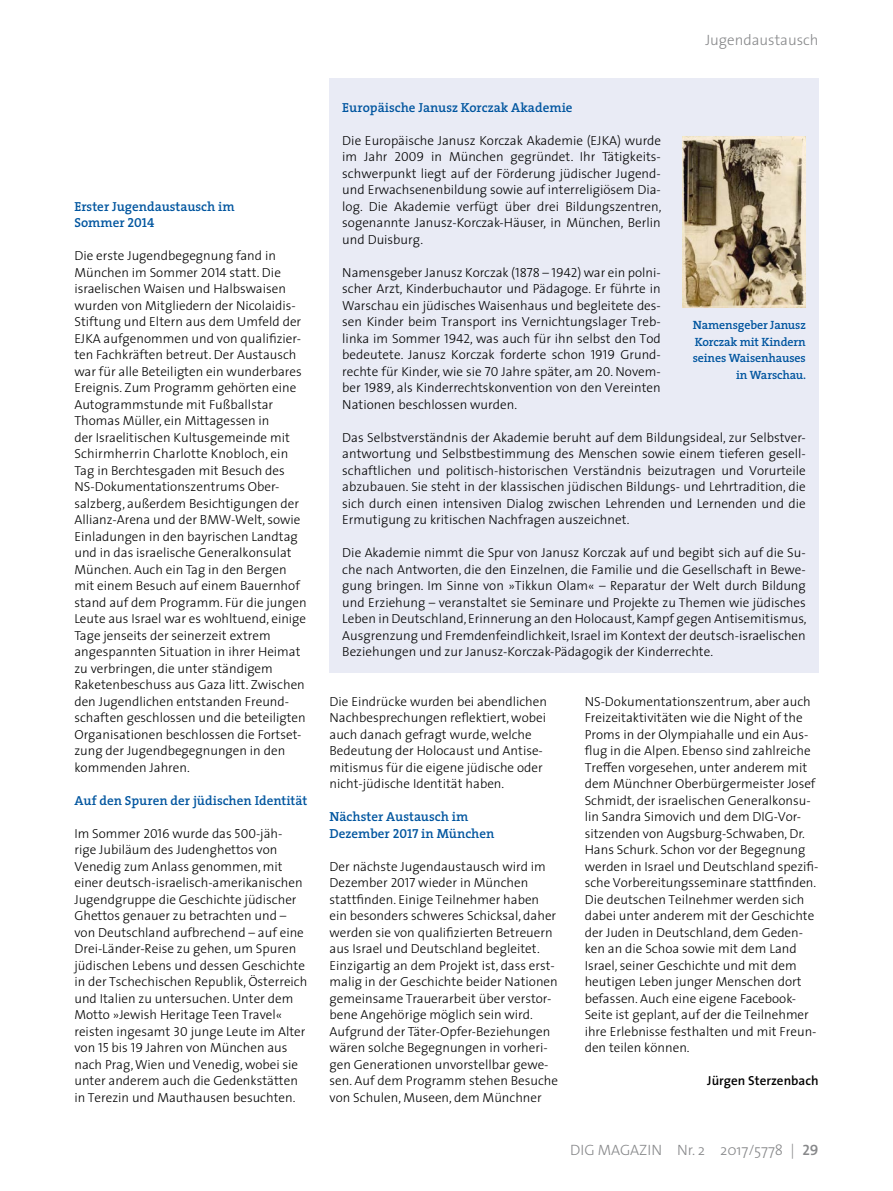
<style>
.page{position:relative;width:893px;height:1191px;background:#fff}
.page>*{position:absolute;margin:0;border:0;box-sizing:border-box;transform-origin:0 0}
.t1{font:300 15px "The Sans";color:#87888a}
.t2{font:300 13.2px/16.5px "The Sans";color:#000}
.t3{font:600 13.2px/16.5px "The Serif";color:#00559f}
.t4{font:600 13.2px "The Sans";color:#000}
.t5{font:600 12px/16.5px "The Serif";letter-spacing:-.01em;color:#00559f;text-align:right}
.s1{font-family:"The Serif Semi Bold Caps";font-weight:400}
.s2{font-family:"The Sans Light Caps";font-weight:400}
.s3{font-family:"The Sans Semi Bold Caps";font-weight:400}
</style>
<div class="page">
<div style="left:330px;top:79px;width:489px;height:594px;background:#e9ebf5"></div>
<img style="left:682px;top:137px;width:124px;height:170px">
<p class="t3" style="left:74px;top:198px;width:162px">Erster Jugendaustausch im<br>Sommer <span class="s1">2014</span></p>
<p class="t2" style="left:74px;top:247px;width:234px">Die erste Jugendbegegnung fand in München im Sommer <span class="s2">2014</span> statt. Die israelischen Waisen und Halbswaisen wurden von Mitgliedern der Nicolaidis-Stiftung und Eltern aus dem Umfeld der EJKA aufgenommen und von qualifizier&shy;ten Fachkräften betreut. Der Austausch war für alle Beteiligten ein wunderbares Ereignis. Zum Programm gehörten eine Autogrammstunde mit Fußballstar Thomas Müller, ein Mittagessen in<br>der Israelitischen Kultusgemeinde mit Schirmherrin Charlotte Knobloch, ein Tag in Berchtesgaden mit Besuch des NS-Dokumentationszentrums Ober&shy;salzberg, außerdem Besichtigungen der Allianz-Arena und der BMW-Welt, sowie Einladungen in den bayrischen Landtag und in das israelische Generalkonsulat München. Auch ein Tag in den Bergen mit einem Besuch auf einem Bauernhof stand auf dem Programm. Für die jungen Leute aus Israel war es wohltuend, einige Tage jenseits der seinerzeit extrem angespannten Situation in ihrer Heimat zu verbringen, die unter ständigem Raketenbeschuss aus Gaza litt. Zwischen den Jugendlichen entstanden Freund&shy;schaften geschlossen und die beteiligten Organisationen beschlossen die Fortset&shy;zung der Jugendbegegnungen in den kommenden Jahren.</p>
<p class="t3" style="left:74px;top:792px;width:234px">Auf den Spuren der jüdischen Identität</p>
<p class="t2" style="left:74px;top:824px;width:234px">Im Sommer <span class="s2">2016</span> wurde das <span class="s2">500</span>-jäh&shy;rige Jubiläum des Judenghettos von Venedig zum Anlass genommen, mit einer deutsch-israelisch-amerikanischen Jugendgruppe die Geschichte jüdischer Ghettos genauer zu betrachten und – von Deutschland aufbrechend – auf eine Drei-Länder-Reise zu gehen, um Spuren jüdischen Lebens und dessen Geschichte in der Tschechischen Republik, Österreich und Italien zu untersuchen. Unter dem Motto »Jewish Heritage Teen Travel« reisten ingesamt <span class="s2">30</span> junge Leute im Alter von <span class="s2">15</span> bis <span class="s2">19</span> Jahren von München aus nach Prag, Wien und Venedig, wobei sie unter anderem auch die Gedenkstätten in Terezin und Mauthausen besuchten.</p>
<p class="t1" style="left:705px;top:28px;width:115px">Jugendaustausch</p>
<p class="t3" style="left:342px;top:99px;width:232px">Europäische Janusz Korczak Akademie</p>
<p class="t2" style="left:342px;top:132px;width:321px;text-align:justify">Die Europäische Janusz Korczak Akademie (EJKA) wurde im Jahr <span class="s2">2009</span> in München gegründet. Ihr Tätigkeits&shy;schwerpunkt liegt auf der Förderung jüdischer Jugend&shy;und Erwachsenenbildung sowie auf interreligiösem Dia&shy;log. Die Akademie verfügt über drei Bildungszentren, sogenannte Janusz-Korczak-Häuser, in München, Berlin und Duisburg.</p>
<p class="t2" style="left:342px;top:263px;width:320px;text-align:justify">Namensgeber Janusz Korczak (<span class="s2">1878</span> – <span class="s2">1942</span>) war ein polni&shy;scher Arzt, Kinderbuchautor und Pädagoge. Er führte in Warschau ein jüdisches Waisenhaus und begleitete des&shy;sen Kinder beim Transport ins Vernichtungslager Treb&shy;linka im Sommer <span class="s2">1942</span>, was auch für ihn selbst den Tod bedeutete. Janusz Korczak forderte schon <span class="s2">1919</span> Grund&shy;rechte für Kinder, wie sie <span class="s2">70</span> Jahre später, am <span class="s2">20</span>. Novem&shy;ber <span class="s2">1989</span>, als Kinderrechtskonvention von den Vereinten Nationen beschlossen wurden.</p>
<p class="t2" style="left:342px;top:428px;width:465px;text-align:justify">Das Selbstverständnis der Akademie beruht auf dem Bildungsideal, zur Selbstver&shy;antwortung und Selbstbestimmung des Menschen sowie einem tieferen gesell&shy;schaftlichen und politisch-historischen Verständnis beizutragen und Vorurteile abzubauen. Sie steht in der klassischen jüdischen Bildungs- und Lehrtradition, die sich durch einen intensiven Dialog zwischen Lehrenden und Lernenden und die Ermutigung zu kritischen Nachfragen auszeichnet.</p>
<p class="t2" style="left:342px;top:544px;width:466px;text-align:justify">Die Akademie nimmt die Spur von Janusz Korczak auf und begibt sich auf die Su&shy;che nach Antworten, die den Einzelnen, die Familie und die Gesellschaft in Bewe&shy;gung bringen. Im Sinne von »Tikkun Olam« – Reparatur der Welt durch Bildung und Erziehung – veranstaltet sie Seminare und Projekte zu Themen wie jüdisches Leben in Deutschland, Erinnerung an den Holocaust, Kampf gegen Antisemitismus, Ausgrenzung und Fremdenfeindlichkeit, Israel im Kontext der deutsch-israelischen Beziehungen und zur Janusz-Korczak-Pädagogik der Kinderrechte.</p>
<p class="t5" style="left:693px;top:316px;width:115px">Namensgeber Janusz<br>Korczak mit Kindern seines Waisenhauses in Warschau.</p>
<p class="t2" style="left:330px;top:692px;width:219px">Die Eindrücke wurden bei abendlichen Nachbesprechungen reflektiert, wobei auch danach gefragt wurde, welche Bedeutung der Holocaust und Antise&shy;mitismus für die eigene jüdische oder nicht-jüdische Identität haben.</p>
<p class="t3" style="left:330px;top:808px;width:166px">Nächster Austausch im<br>Dezember <span class="s1">2017</span> in München</p>
<p class="t2" style="left:330px;top:857px;width:230px">Der nächste Jugendaustausch wird im Dezember <span class="s2">2017</span> wieder in München stattfinden. Einige Teilnehmer haben ein besonders schweres Schicksal, daher werden sie von qualifizierten Betreuern aus Israel und Deutschland begleitet.<br>Einzigartig an dem Projekt ist, dass erst&shy;malig in der Geschichte beider Nationen gemeinsame Trauerarbeit über verstor&shy;bene Angehörige möglich sein wird.<br>Aufgrund der Täter-Opfer-Beziehungen wären solche Begegnungen in vorheri&shy;gen Generationen unvorstellbar gewe&shy;sen. Auf dem Programm stehen Besuche von Schulen, Museen, dem Münchner</p>
<p class="t2" style="left:585px;top:692px;width:235px">NS-Dokumentationszentrum, aber auch Freizeitaktivitäten wie die Night of the Proms in der Olympiahalle und ein Aus&shy;flug in die Alpen. Ebenso sind zahlreiche Treffen vorgesehen, unter anderem mit dem Münchner Oberbürgermeister Josef Schmidt, der israelischen Generalkonsu&shy;lin Sandra Simovich und dem DIG-Vor&shy;sitzenden von Augsburg-Schwaben, Dr.<br>Hans Schurk. Schon vor der Begegnung werden in Israel und Deutschland spezifi&shy;sche Vorbereitungsseminare stattfinden.<br>Die deutschen Teilnehmer werden sich dabei unter anderem mit der Geschichte der Juden in Deutschland, dem Geden&shy;ken an die Schoa sowie mit dem Land Israel, seiner Geschichte und mit dem heutigen Leben junger Menschen dort befassen. Auch eine eigene Facebook-Seite ist geplant, auf der die Teilnehmer ihre Erlebnisse festhalten und mit Freun&shy;den teilen können.</p>
<p class="t4" style="left:707px;top:1070px;width:113px">Jürgen Sterzenbach</p>
<p class="t1" style="left:570px;top:1138px;width:250px">DIG MAGAZIN Nr. 2 2017/5778 | <span class="s3">29</span></p>
</div>
